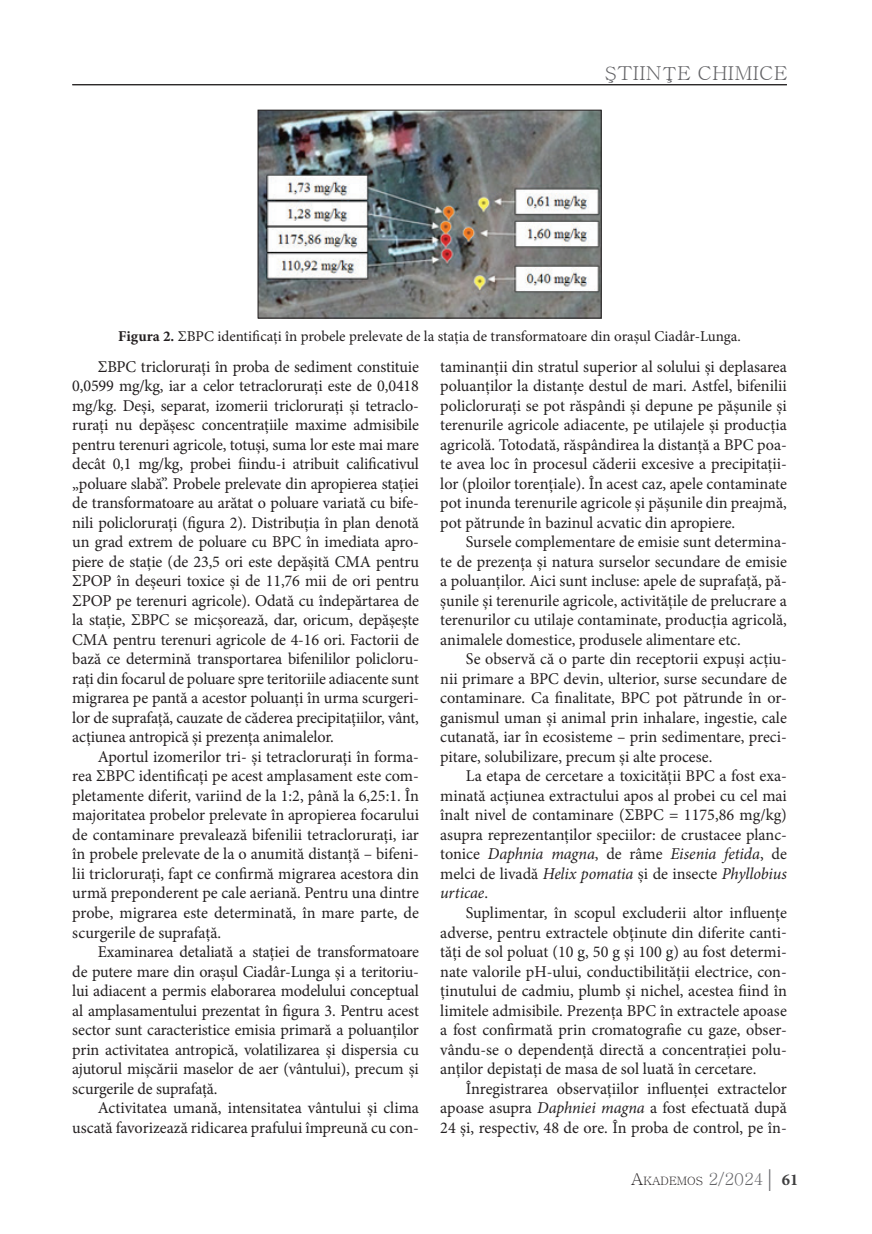
<style>
.page{position:relative;width:872px;height:1234px;background:#fff}
.page>*{position:absolute;margin:0;border:0;box-sizing:border-box;transform-origin:0 0}
.t1{font:19.2px "Batang";color:#636366;scale:1.06 1}
.t2{font:16.5px/19.5px "Minion Pro";letter-spacing:-.005em;color:#231f20;text-align:justify}
.t3{font:15px "Minion Pro";color:#231f20}
.t4{font:11.55px "Batang";color:#231f20}
.s1{font-weight:700}
.s2{font-style:italic}
.s3{font-size:16.5px}
.s4{font-size:16.5px;color:#636366}
.s5{font-family:"Garamond";font-size:24px;color:#636366}
.s6{font-family:"Minion Pro";font-weight:700;font-size:16.5px;color:#3e3e3f}
</style>
<div class="page">
<hr style="left:72px;top:84px;width:715px;height:1px;background:#231f20">
<img style="left:260px;top:112px;width:339px;height:204px">
<div style="left:258px;top:110px;width:343px;height:208px;border:1px solid #231f20"></div>
<p class="t1" style="left:604px;top:64px;width:174px">ŞTIINŢE CHIMICE</p>
<p class="t3" style="left:118px;top:325px;width:624px"><span class="s1">Figura 2.</span> ΣBPC identificați în probele prelevate de la stația de transformatoare din orașul Ciadâr-Lunga.</p>
<p class="t2" style="left:72px;top:356px;width:348px;text-indent:26px">ΣBPC triclorurați în proba de sediment constituie 0,0599 mg/kg, iar a celor tetraclorurați este de 0,0418 mg/kg. Deși, separat, izomerii triclorurați și tetraclo&shy;rurați nu depășesc concentrațiile maxime admisibile pentru terenuri agricole, totuși, suma lor este mai mare decât 0,1 mg/kg, probei fiindu-i atribuit calificativul „poluare slabă”. Probele prelevate din apropierea stației de transformatoare au arătat o poluare variată cu bife&shy;nili policlorurați (figura 2). Distribuția în plan denotă un grad extrem de poluare cu BPC în imediata apro&shy;piere de stație (de 23,5 ori este depășită CMA pentru ΣPOP în deșeuri toxice și de 11,76 mii de ori pentru ΣPOP pe terenuri agricole). Odată cu îndepărtarea de la stație, ΣBPC se micșorează, dar, oricum, depășește CMA pentru terenuri agricole de 4-16 ori. Factorii de bază ce determină transportarea bifenililor policloru&shy;rați din focarul de poluare spre teritoriile adiacente sunt migrarea pe pantă a acestor poluanți în urma scurgeri&shy;lor de suprafață, cauzate de căderea precipitațiilor, vânt, acțiunea antropică și prezența animalelor.</p>
<p class="t2" style="left:72px;top:746px;width:348px;text-indent:26px">Aportul izomerilor tri- și tetraclorurați în forma&shy;rea ΣBPC identificați pe acest amplasament este com&shy;pletamente diferit, variind de la 1:2, până la 6,25:1. În majoritatea probelor prelevate în apropierea focarului de contaminare prevalează bifenilii tetraclorurați, iar în probele prelevate de la o anumită distanță – bifeni&shy;lii triclorurați, fapt ce confirmă migrarea acestora din urmă preponderent pe cale aeriană. Pentru una dintre probe, migrarea este determinată, în mare parte, de scurgerile de suprafață.</p>
<p class="t2" style="left:72px;top:941px;width:348px;text-indent:26px">Examinarea detaliată a stației de transformatoare de putere mare din orașul Ciadâr-Lunga și a teritoriu&shy;lui adiacent a permis elaborarea modelului conceptual al amplasamentului prezentat în figura 3. Pentru acest sector sunt caracteristice emisia primară a poluanților prin activitatea antropică, volatilizarea și dispersia cu ajutorul mișcării maselor de aer (vântului), precum și scurgerile de suprafață.</p>
<p class="t2" style="left:72px;top:1097px;width:348px;text-align:right">Activitatea umană, intensitatea vântului și clima uscată favorizează ridicarea prafului împreună cu con-</p>
<p class="t2" style="left:440px;top:356px;width:348px">taminanții din stratul superior al solului și deplasarea poluanților la distanțe destul de mari. Astfel, bifenilii policlorurați se pot răspândi și depune pe pășunile și terenurile agricole adiacente, pe utilajele și producția agricolă. Totodată, răspândirea la distanță a BPC poa&shy;te avea loc în procesul căderii excesive a precipitații&shy;lor (ploilor torențiale). În acest caz, apele contaminate pot inunda terenurile agricole și pășunile din preajmă, pot pătrunde în bazinul acvatic din apropiere.</p>
<p class="t2" style="left:440px;top:532px;width:348px;text-indent:26px">Sursele complementare de emisie sunt determina&shy;te de prezența și natura surselor secundare de emisie a poluanților. Aici sunt incluse: apele de suprafață, pă&shy;șunile și terenurile agricole, activitățile de prelucrare a terenurilor cu utilaje contaminate, producția agricolă, animalele domestice, produsele alimentare etc.</p>
<p class="t2" style="left:440px;top:649px;width:348px;text-indent:26px">Se observă că o parte din receptorii expuși acțiu&shy;nii primare a BPC devin, ulterior, surse secundare de contaminare. Ca finalitate, BPC pot pătrunde în or&shy;ganismul uman și animal prin inhalare, ingestie, cale cutanată, iar în ecosisteme – prin sedimentare, preci&shy;pitare, solubilizare, precum și alte procese.</p>
<p class="t2" style="left:440px;top:766px;width:348px;text-indent:26px">La etapa de cercetare a toxicității BPC a fost exa&shy;minată acțiunea extractului apos al probei cu cel mai înalt nivel de contaminare (ΣBPC = 1175,86 mg/kg) asupra reprezentanților speciilor: de crustacee planc&shy;tonice <span class="s2">Daphnia magna</span>, de râme <span class="s2">Eisenia fetida</span>, de melci de livadă <span class="s2">Helix pomatia</span> și de insecte <span class="s2">Phyllobius urticae</span>.</p>
<p class="t2" style="left:440px;top:902px;width:348px;text-indent:26px">Suplimentar, în scopul excluderii altor influențe adverse, pentru extractele obținute din diferite canti&shy;tăți de sol poluat (10 g, 50 g și 100 g) au fost determi&shy;nate valorile pH-ului, conductibilității electrice, con&shy;ținutului de cadmiu, plumb și nichel, acestea fiind în limitele admisibile. Prezența BPC în extractele apoase a fost confirmată prin cromatografie cu gaze, obser&shy;vându-se o dependență directă a concentrației polu&shy;anților depistați de masa de sol luată în cercetare.</p>
<p class="t2" style="left:440px;top:1078px;width:348px;text-indent:26px">Înregistrarea observațiilor influenței extractelor apoase asupra <span class="s2">Daphniei magna</span> a fost efectuată după 24 și, respectiv, 48 de ore. În proba de control, pe în-</p>
<p class="t4" style="left:631px;top:1175px;width:168px"><span class="s3">A</span>KADEMOS <span class="s4">2/2024</span><span class="s5">|</span> <span class="s6">61</span></p>
</div>
